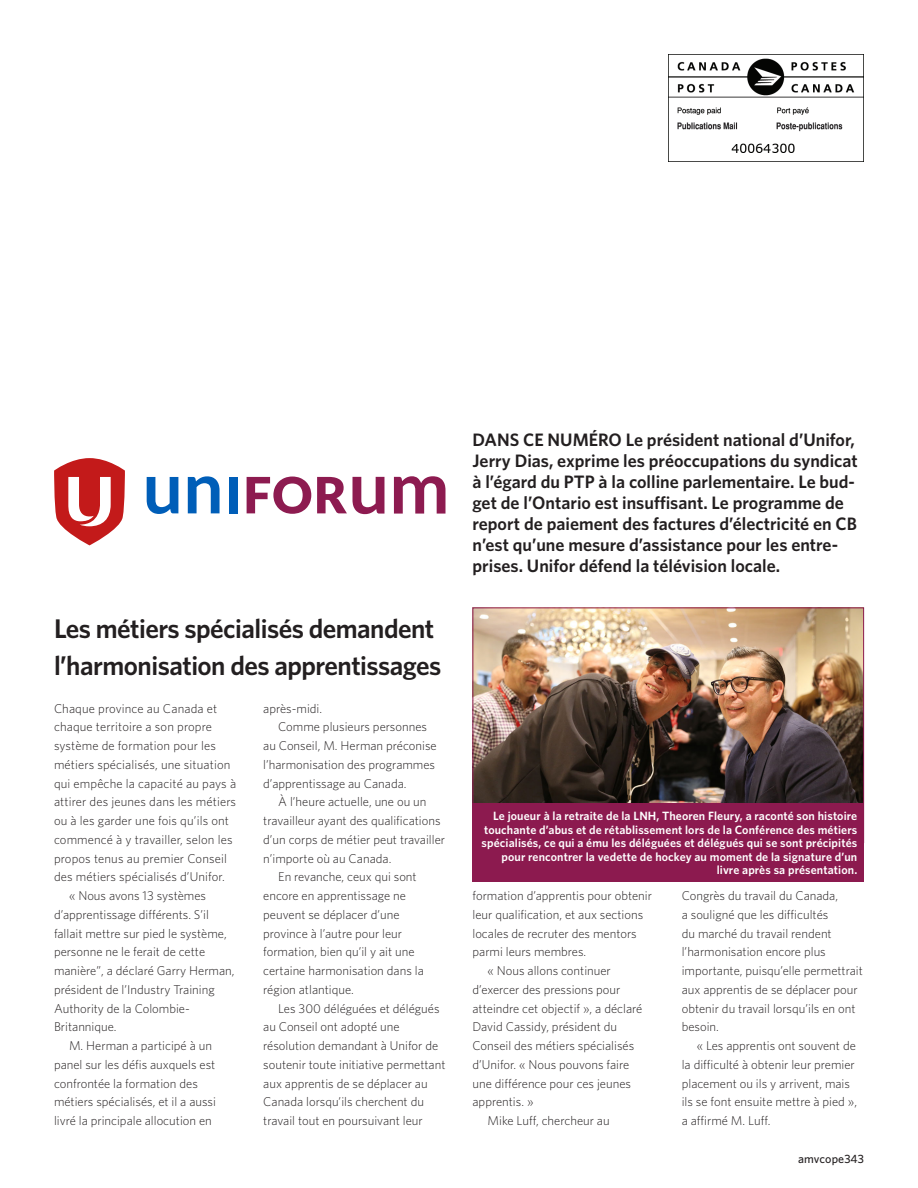
<style>
.page{position:relative;width:918px;height:1188px;background:#fff}
.page>*{position:absolute;margin:0;border:0;box-sizing:border-box;transform-origin:0 0}
.Feature_HED{font:600 27px/37.5px "Whitney";letter-spacing:-.02em;color:#231f20}
.DO_NOT_EDIT_Headline{font:600 18px/21px "Whitney";color:#231f20}
.Body_Copy_Indent{font:300 12.75px/18.8px "Whitney";color:#231f20}
.Body_Copy_No_Indent{font:300 12.75px/18.8px "Whitney";letter-spacing:.01em;color:#231f20}
.Cutline{font:600 12px/13.5px "Whitney";letter-spacing:.01em;color:#fff;text-align:right}
.Union_Bug{font:500 12px "Whitney";letter-spacing:.01em;color:#231f20}
</style>
<div class="page">
<img style="left:668px;top:54px;width:195px;height:108px">
<svg style="left:54px;top:458px;width:71px;height:87px"></svg>
<svg style="left:147px;top:477px;width:31px;height:37px"></svg>
<svg style="left:188px;top:476px;width:32px;height:37px"></svg>
<svg style="left:247px;top:477px;width:64px;height:37px"></svg>
<svg style="left:317px;top:477px;width:30px;height:36px"></svg>
<div style="left:229px;top:477px;width:8px;height:36px;background:#005eb8"></div>
<svg style="left:353px;top:477px;width:31px;height:37px"></svg>
<svg style="left:394px;top:476px;width:51px;height:38px"></svg>
<img style="left:474px;top:610px;width:388px;height:193px">
<div style="left:472px;top:803px;width:392px;height:79px;background:#8c1a4f"></div>
<p class="Feature_HED" style="left:54px;top:609px;width:389px">Les métiers spécialisés demandent l’harmonisation des apprentissages</p>
<p class="Body_Copy_No_Indent" style="left:54px;top:698px;width:184px">Chaque province au Canada et chaque territoire a son propre système de formation pour les métiers spécialisés, une situation qui empêche la capacité au pays à attirer des jeunes dans les métiers ou à les garder une fois qu’ils ont commencé à y travailler, selon les propos tenus au premier Conseil des métiers spécialisés d’Unifor.</p>
<p class="Body_Copy_Indent" style="left:54px;top:886px;width:182px;text-indent:15px">« Nous avons 13 systèmes d’apprentissage différents. S’il fallait mettre sur pied le système, personne ne le ferait de cette manière”, a déclaré Garry Herman, président de l’Industry Training<br>Authority de la Colombie-<br>Britannique.</p>
<p class="Body_Copy_Indent" style="left:54px;top:1036px;width:163px;text-indent:15px">M. Herman a participé à un panel sur les défis auxquels est confrontée la formation des métiers spécialisés, et il a aussi livré la principale allocution en</p>
<p class="Body_Copy_Indent" style="left:263px;top:698px;width:60px">après-midi.</p>
<p class="Body_Copy_Indent" style="left:263px;top:717px;width:175px;text-indent:15px">Comme plusieurs personnes au Conseil, M. Herman préconise l’harmonisation des programmes d’apprentissage au Canada.</p>
<p class="Body_Copy_Indent" style="left:263px;top:792px;width:183px;text-indent:15px">À l’heure actuelle, une ou un travailleur ayant des qualifications d’un corps de métier peut travailler n’importe où au Canada.</p>
<p class="Body_Copy_Indent" style="left:263px;top:867px;width:162px;text-indent:15px">En revanche, ceux qui sont encore en apprentissage ne peuvent se déplacer d’une province à l’autre pour leur formation, bien qu’il y ait une certaine harmonisation dans la région atlantique.</p>
<p class="Body_Copy_Indent" style="left:263px;top:998px;width:184px;text-indent:15px">Les 300 déléguées et délégués au Conseil ont adopté une résolution demandant à Unifor de soutenir toute initiative permettant aux apprentis de se déplacer au<br>Canada lorsqu’ils cherchent du travail tout en poursuivant leur</p>
<p class="DO_NOT_EDIT_Headline" style="left:472px;top:429px;width:387px">DANS CE NUMÉRO Le président national d’Unifor, Jerry Dias, exprime les préoccupations du syndicat à l’égard du PTP à la colline parlementaire. Le bud&shy;get de l’Ontario est insuffisant. Le programme de report de paiement des factures d’électricité en CB n’est qu’une mesure d’assistance pour les entre&shy;prises. Unifor défend la télévision locale.</p>
<p class="Cutline" style="left:482px;top:809px;width:377px">Le joueur à la retraite de la LNH, Theoren Fleury, a raconté son histoire touchante d’abus et de rétablissement lors de la Conférence des métiers spécialisés, ce qui a ému les déléguées et délégués qui se sont précipités pour rencontrer la vedette de hockey au moment de la signature d’un livre après sa présentation.</p>
<p class="Body_Copy_Indent" style="left:472px;top:886px;width:181px">formation d’apprentis pour obtenir leur qualification, et aux sections locales de recruter des mentors parmi leurs membres.</p>
<p class="Body_Copy_Indent" style="left:472px;top:961px;width:171px;text-indent:15px">« Nous allons continuer d’exercer des pressions pour atteindre cet objectif », a déclaré<br>David Cassidy, président du<br>Conseil des métiers spécialisés d’Unifor. « Nous pouvons faire une différence pour ces jeunes apprentis. »</p>
<p class="Body_Copy_Indent" style="left:488px;top:1111px;width:124px">Mike Luff, chercheur au</p>
<p class="Body_Copy_Indent" style="left:682px;top:886px;width:183px">Congrès du travail du Canada,<br>a souligné que les difficultés<br>du marché du travail rendent l’harmonisation encore plus importante, puisqu’elle permettrait aux apprentis de se déplacer pour obtenir du travail lorsqu’ils en ont besoin.</p>
<p class="Body_Copy_Indent" style="left:682px;top:1036px;width:177px;text-indent:15px">« Les apprentis ont souvent de la difficulté à obtenir leur premier placement ou ils y arrivent, mais ils se font ensuite mettre à pied », a affirmé M. Luff.</p>
<p class="Union_Bug" style="left:798px;top:1150px;width:67px">amvcope343</p>
</div>
